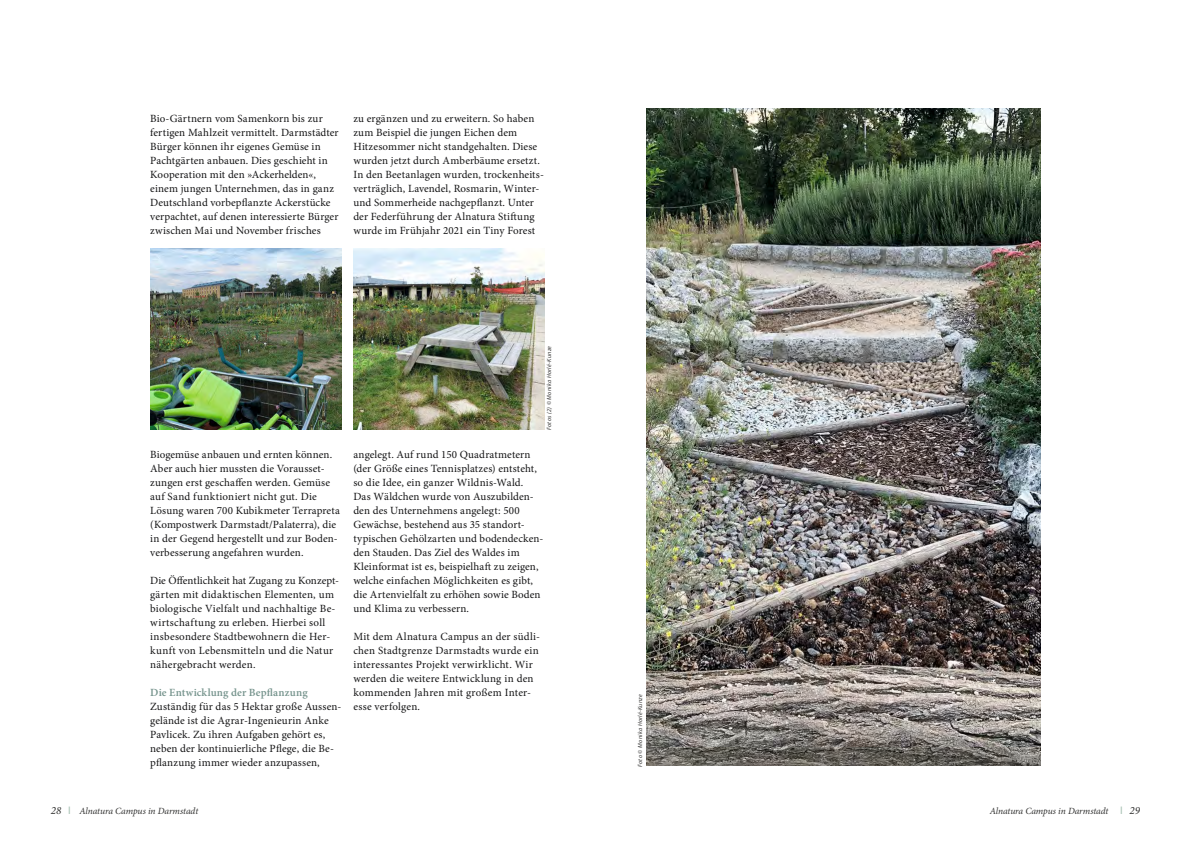
<style>
.page{position:relative;width:1191px;height:842px;background:#fff}
.page>*{position:absolute;margin:0;border:0;box-sizing:border-box;transform-origin:0 0}
.Copy{font:11px/14px "Minion Pro";letter-spacing:.01em;color:#141415}
.Copy-2{font:600 11px "Minion Pro";letter-spacing:.01em;color:#76948d}
.t1{font:italic 11px "Minion Pro";color:#313130}
.t2{font:11px "Myriad Pro";color:#a6c1b3}
.Seitenzahl_Text{font:italic 9.5px "Minion Pro";letter-spacing:-.01em;color:#313130}
.Copyright{font:italic 6px "Myriad Pro";letter-spacing:.05em;color:#313130}
</style>
<div class="page">
<img style="left:646px;top:108px;width:394px;height:658px">
<img style="left:353px;top:248px;width:191px;height:181px">
<img style="left:150px;top:248px;width:192px;height:181px">
<p class="Copy" style="left:150px;top:111px;width:190px">Bio-Gärtnern vom Samenkorn bis zur fertigen Mahlzeit vermittelt. Darmstädter Bürger können ihr eigenes Gemüse in Pachtgärten anbauen. Dies geschieht in Kooperation mit den »Ackerhelden«, einem jungen Unternehmen, das in ganz Deutschland vorbepflanzte Ackerstücke verpachtet, auf denen interessierte Bürger zwischen Mai und November frisches</p>
<p class="Copy" style="left:353px;top:111px;width:192px">zu ergänzen und zu erweitern. So haben zum Beispiel die jungen Eichen dem Hitzesommer nicht standgehalten. Diese wurden jetzt durch Amberbäume ersetzt.<br>In den Beetanlagen wurden, trockenheits&shy;verträglich, Lavendel, Rosmarin, Winter&shy;und Sommerheide nachgepflanzt. Unter der Federführung der Alnatura Stiftung wurde im Frühjahr 2021 ein Tiny Forest</p>
<p class="Copy" style="left:150px;top:447px;width:191px">Biogemüse anbauen und ernten können.<br>Aber auch hier mussten die Vorausset&shy;zungen erst geschaffen werden. Gemüse auf Sand funktioniert nicht gut. Die Lösung waren 700 Kubikmeter Terrapreta (Kompostwerk Darmstadt/Palaterra), die in der Gegend hergestellt und zur Boden&shy;verbesserung angefahren wurden.</p>
<p class="Copy" style="left:150px;top:573px;width:190px">Die Öffentlichkeit hat Zugang zu Konzept-</p>
<p class="Copy" style="left:150px;top:587px;width:187px">gärten mit didaktischen Elementen, um biologische Vielfalt und nachhaltige Be-</p>
<p class="Copy" style="left:150px;top:615px;width:177px">wirtschaftung zu erleben. Hierbei soll</p>
<p class="Copy" style="left:150px;top:629px;width:185px">insbesondere Stadtbewohnern die Her&shy;kunft von Lebensmitteln und die Natur nähergebracht werden.</p>
<p class="Copy-2" style="left:150px;top:685px;width:159px">Die Entwicklung der Bepflanzung</p>
<p class="Copy" style="left:150px;top:699px;width:192px">Zuständig für das 5 Hektar große Aussen&shy;gelände ist die Agrar-Ingenieurin Anke Pavlicek. Zu ihren Aufgaben gehört es, neben der kontinuierliche Pflege, die Be-</p>
<p class="Copy" style="left:150px;top:755px;width:171px">pflanzung immer wieder anzupassen,</p>
<p class="Copyright" style="left:545px;top:430px;width:85px;rotate:-90deg">Fotos (2) © Monika Horlé-Kunze</p>
<p class="Copy" style="left:353px;top:447px;width:191px">angelegt. Auf rund 150 Quadratmetern (der Größe eines Tennisplatzes) entsteht, so die Idee, ein ganzer Wildnis-Wald.<br>Das Wäldchen wurde von Auszubilden&shy;den des Unternehmens angelegt: 500<br>Gewächse, bestehend aus 35 standort&shy;typischen Gehölzarten und bodendecken&shy;den Stauden. Das Ziel des Waldes im Kleinformat ist es, beispielhaft zu zeigen, welche einfachen Möglichkeiten es gibt, die Artenvielfalt zu erhöhen sowie Boden und Klima zu verbessern.</p>
<p class="Copy" style="left:353px;top:629px;width:188px">Mit dem Alnatura Campus an der südli&shy;chen Stadtgrenze Darmstadts wurde ein interessantes Projekt verwirklicht. Wir werden die weitere Entwicklung in den kommenden Jahren mit großem Inter&shy;esse verfolgen.</p>
<p class="Copyright" style="left:636px;top:767px;width:74px;rotate:-90deg">Foto © Monika Horlé-Kunze</p>
<p class="t2" style="left:68px;top:803px;width:4px">I</p>
<p class="t2" style="left:1120px;top:803px;width:4px">I</p>
<p class="t1" style="left:51px;top:802px;width:12px">28</p>
<p class="t1" style="left:1129px;top:802px;width:12px">29</p>
<p class="Seitenzahl_Text" style="left:79px;top:804px;width:120px">Alnatura Campus in Darmstadt</p>
<p class="Seitenzahl_Text" style="left:989px;top:804px;width:120px">Alnatura Campus in Darmstadt</p>
</div>
